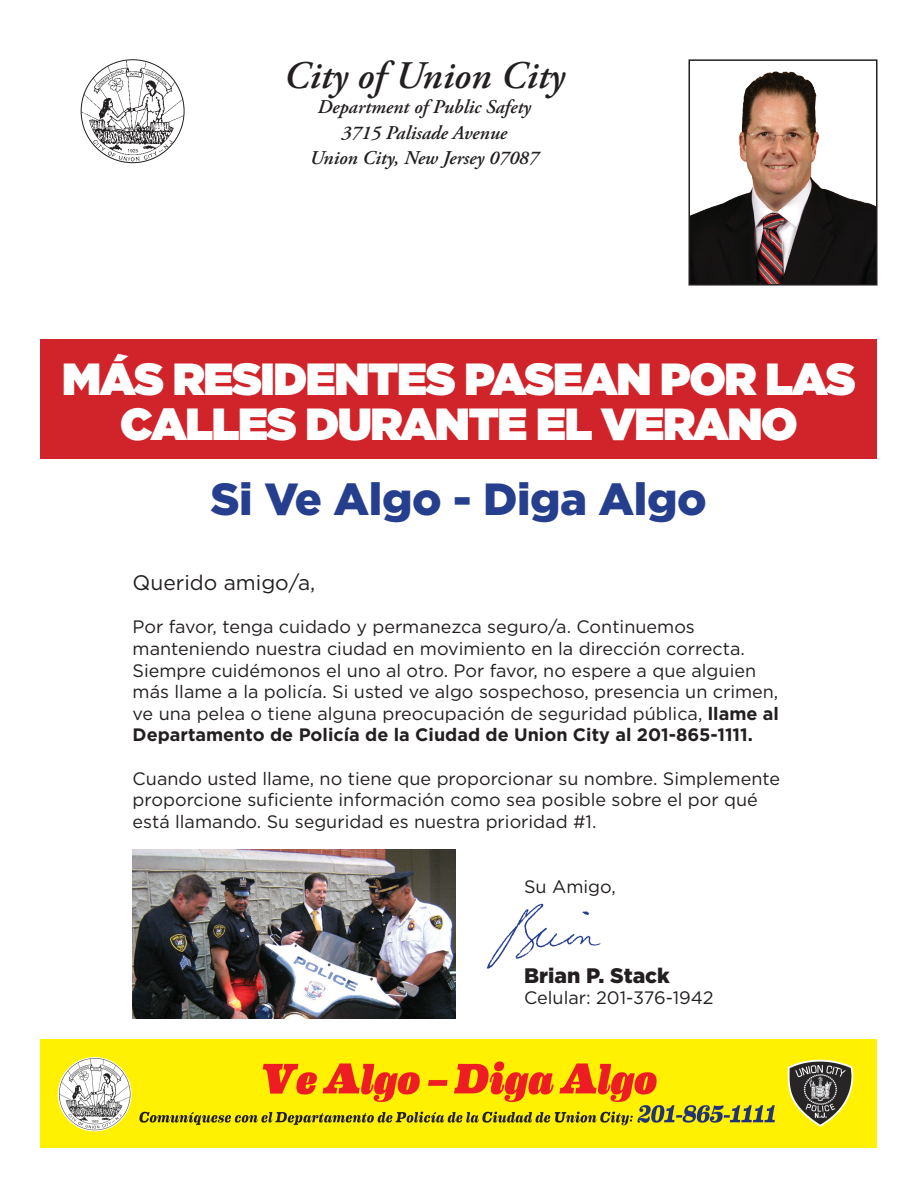
<style>
.page{position:relative;width:918px;height:1188px;background:#fff}
.page>*{position:absolute;margin:0;border:0;box-sizing:border-box;transform-origin:0 0}
.t1{font:900 45px/45px "Gotham";letter-spacing:-.03em;color:#fff;text-align:center}
.t2{font:900 45px "Gotham";letter-spacing:-.01em;color:#253f8e}
.t3{font:italic 600 39px "Adobe Garamond Pro";color:#231f20}
.t4{font:21px "Gotham";color:#231f20}
.t5{font:900 21px "Gotham";color:#231f20}
.t6{font:italic 600 19.5px "Adobe Garamond Pro";color:#231f20}
.t7{font:18px/21.6px "Gotham";color:#231f20}
.s1{font-weight:700}
</style>
<div class="page">
<img style="left:691px;top:71px;width:184px;height:212px">
<div style="left:688px;top:59px;width:190px;height:227px;border:2px solid #231f20"></div>
<img style="left:40px;top:1039px;width:836px;height:108px">
<img style="left:486px;top:903px;width:115px;height:66px">
<div style="left:40px;top:339px;width:838px;height:120px;background:#d1232a"></div>
<img style="left:81px;top:60px;width:103px;height:103px;border-radius:51px">
<img style="left:133px;top:849px;width:322px;height:170px">
<p class="t3" style="left:284px;top:53px;width:283px">City of Union City</p>
<p class="t6" style="left:317px;top:96px;width:215px">Department of Public Safety</p>
<p class="t6" style="left:341px;top:121px;width:167px">3715 Palisade Avenue</p>
<p class="t6" style="left:310px;top:147px;width:231px">Union City, New Jersey 07087</p>
<p class="t1" style="left:62px;top:355px;width:795px">MÁS RESIDENTES PASEAN POR LAS<br>CALLES DURANTE EL VERANO</p>
<p class="t2" style="left:210px;top:468px;width:498px">Si Ve Algo - Diga Algo</p>
<p class="t4" style="left:133px;top:569px;width:184px">Querido amigo/a,</p>
<p class="t7" style="left:133px;top:616px;width:648px">Por favor, tenga cuidado y permanezca seguro/a. Continuemos manteniendo nuestra ciudad en movimiento en la dirección correcta.<br>Siempre cuidémonos el uno al otro. Por favor, no espere a que alguien más llame a la policía. Si usted ve algo sospechoso, presencia un crimen, ve una pelea o tiene alguna preocupación de seguridad pública, <span class="s1">llame al Departamento de Policía de la Ciudad de Union City al 201-865-1111.</span></p>
<p class="t7" style="left:133px;top:767px;width:649px">Cuando usted llame, no tiene que proporcionar su nombre. Simplemente proporcione suficiente información como sea posible sobre el por qué está llamando. Su seguridad es nuestra prioridad #1.</p>
<p class="t7" style="left:524px;top:875px;width:93px">Su Amigo,</p>
<p class="t5" style="left:524px;top:961px;width:147px">Brian P. Stack</p>
<p class="t7" style="left:524px;top:987px;width:191px">Celular: 201-376-1942</p>
</div>
